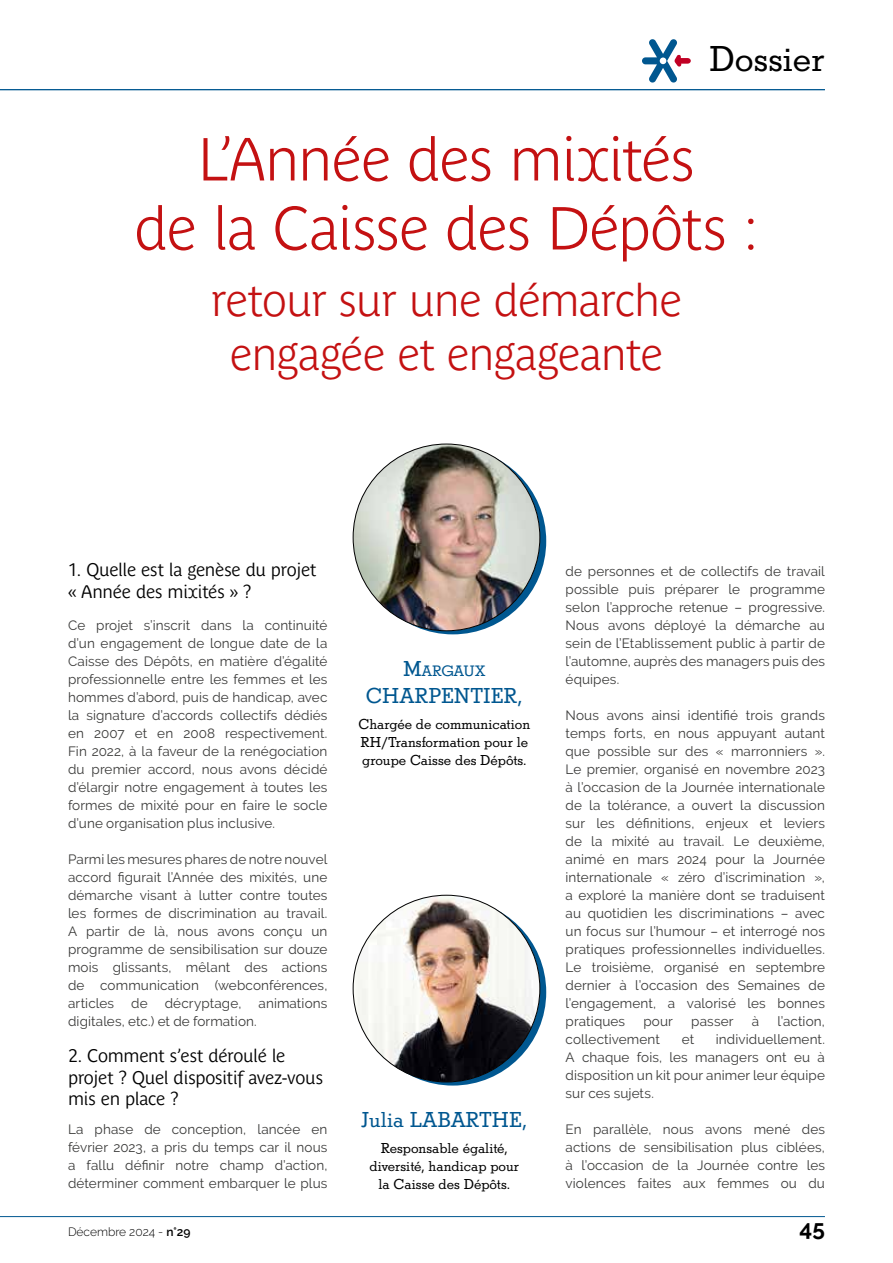
<style>
.page{position:relative;width:893px;height:1263px;background:#fff}
.page>*{position:absolute;margin:0;border:0;box-sizing:border-box;transform-origin:0 0}
.t1{font:700 60px/69px "Parisine Plus Std Clair";letter-spacing:-.02em;color:#c41112;text-align:center}
.t2{font:700 45px/54px "Parisine Plus Std Clair";letter-spacing:-.025em;color:#c41112;text-align:center}
.t3{font:37.5px "Stymie";color:#000}
.t4{font:22.5px "Stymie";color:#005790}
.t5{font:700 22.5px "Raleway";color:#000}
.t6{font:18px/21.6px "Parisine Plus Std Gris";letter-spacing:-.02em;color:#000}
.t7{font:15.75px "Stymie";color:#005790}
.t8{font:15px/18px "Stymie";color:#000}
.t9{font:13.5px/18px "Raleway";letter-spacing:.01em;color:#3a3a39;text-align:justify}
.t10{font:300 12px "Raleway";color:#000}
.s1{font-size:22.5px}
.s2{font-style:inherit}
.s3{font-weight:600}
</style>
<div class="page">
<hr style="left:0;top:1216px;width:825px;height:1px;background:#005790">
<svg style="left:642px;top:39px;width:49px;height:44px"></svg>
<hr style="left:0;top:89px;width:825px;height:1px;background:#005790">
<svg style="left:359px;top:448px;width:187px;height:186px"></svg>
<svg style="left:359px;top:899px;width:187px;height:186px"></svg>
<img style="left:353px;top:444px;width:187px;height:187px;border-radius:93px">
<img style="left:353px;top:895px;width:187px;height:187px;border-radius:93px">
<h3 class="t3" style="left:709px;top:37px;width:117px">Dossier</h3>
<h1 class="t1" style="left:134px;top:125px;width:626px">L’Année des mixités<br>de la Caisse des Dépôts :</h1>
<h2 class="t2" style="left:211px;top:273px;width:473px">retour sur une démarche engagée et engageante</h2>
<h3 class="t6" style="left:68px;top:559px;width:250px">1. Quelle est la genèse du projet « Année des mixités » ?</h3>
<p class="t9" style="left:68px;top:616px;width:261px">Ce projet s’inscrit dans la continuité d’un engagement de longue date de la Caisse des Dépôts, en matière d’égalité professionnelle entre les femmes et les hommes d’abord, puis de handicap, avec la signature d’accords collectifs dédiés en 2007 et en 2008 respectivement.<br>Fin 2022, à la faveur de la renégociation du premier accord, nous avons décidé d’élargir notre engagement à toutes les formes de mixité pour en faire le socle d’une organisation plus inclusive.</p>
<p class="t9" style="left:68px;top:850px;width:261px">Parmi les mesures phares de notre nouvel accord figurait l’Année des mixités, une démarche visant à lutter contre toutes les formes de discrimination au travail.<br>A partir de là, nous avons conçu un programme de sensibilisation sur douze mois glissants, mêlant des actions de communication (webconférences, articles</p>
<p class="t9" style="left:131px;top:994px;width:18px">de</p>
<p class="t9" style="left:165px;top:994px;width:78px">décryptage,</p>
<p class="t9" style="left:258px;top:994px;width:70px">animations</p>
<p class="t9" style="left:68px;top:1012px;width:190px">digitales, etc.) et de formation.</p>
<h3 class="t6" style="left:68px;top:1045px;width:257px">2. Comment s’est déroulé le projet ? Quel dispositif avez-vous mis en place ?</h3>
<p class="t9" style="left:68px;top:1120px;width:261px">La phase de conception, lancée en février 2023, a pris du temps car il nous a fallu définir notre champ d’action, déterminer comment embarquer le plus</p>
<p class="t7" style="left:403px;top:661px;width:84px"><span class="s1">M</span>ARGAUX</p>
<h3 class="t4" style="left:366px;top:682px;width:158px"><span class="s2">C</span>HARPENTIER,</h3>
<p class="t8" style="left:358px;top:715px;width:173px">Chargée de communication<br>RH/Transformation pour le groupe Caisse des Dépôts.</p>
<h3 class="t4" style="left:361px;top:1106px;width:167px">Julia LABARTHE,</h3>
<p class="t8" style="left:370px;top:1139px;width:151px;text-align:center">Responsable égalité, diversité, handicap pour la Caisse des Dépôts.</p>
<p class="t9" style="left:566px;top:562px;width:261px">de personnes et de collectifs de travail possible puis préparer le programme selon l’approche retenue – progressive.<br>Nous avons déployé la démarche au sein de l’Etablissement public à partir de l’automne, auprès des managers puis des équipes.</p>
<p class="t9" style="left:566px;top:706px;width:261px">Nous avons ainsi identifié trois grands temps forts, en nous appuyant autant que possible sur des « marronniers ».<br>Le premier, organisé en novembre 2023 à l’occasion de la Journée internationale de la tolérance, a ouvert la discussion sur les définitions, enjeux et leviers de la mixité au travail. Le deuxième, animé en mars 2024 pour la Journée internationale « zéro d’iscrimination », a exploré la manière dont se traduisent au quotidien les discriminations – avec un focus sur l’humour – et interrogé nos pratiques professionnelles individuelles.<br>Le troisième, organisé en septembre dernier à l’occasion des Semaines de l’engagement, a valorisé les bonnes pratiques</p>
<p class="t9" style="left:643px;top:1012px;width:31px">pour</p>
<p class="t9" style="left:691px;top:1012px;width:44px">passer</p>
<p class="t9" style="left:752px;top:1012px;width:9px">à</p>
<p class="t9" style="left:777px;top:1012px;width:49px">l’action,</p>
<p class="t9" style="left:566px;top:1030px;width:96px">collectivement</p>
<p class="t9" style="left:682px;top:1030px;width:14px">et</p>
<p class="t9" style="left:566px;top:1030px;width:261px;text-indent:150px">individuellement.<br>A chaque fois, les managers ont eu à disposition un kit pour animer leur équipe sur ces sujets.</p>
<p class="t9" style="left:566px;top:1120px;width:261px">En parallèle, nous avons mené des actions de sensibilisation plus ciblées, à l’occasion de la Journée contre les violences faites aux femmes ou du</p>
<p class="t10" style="left:68px;top:1225px;width:124px">Décembre 2024 - <span class="s3">n°29</span></p>
<h3 class="t5" style="left:800px;top:1215px;width:27px">45</h3>
</div>
